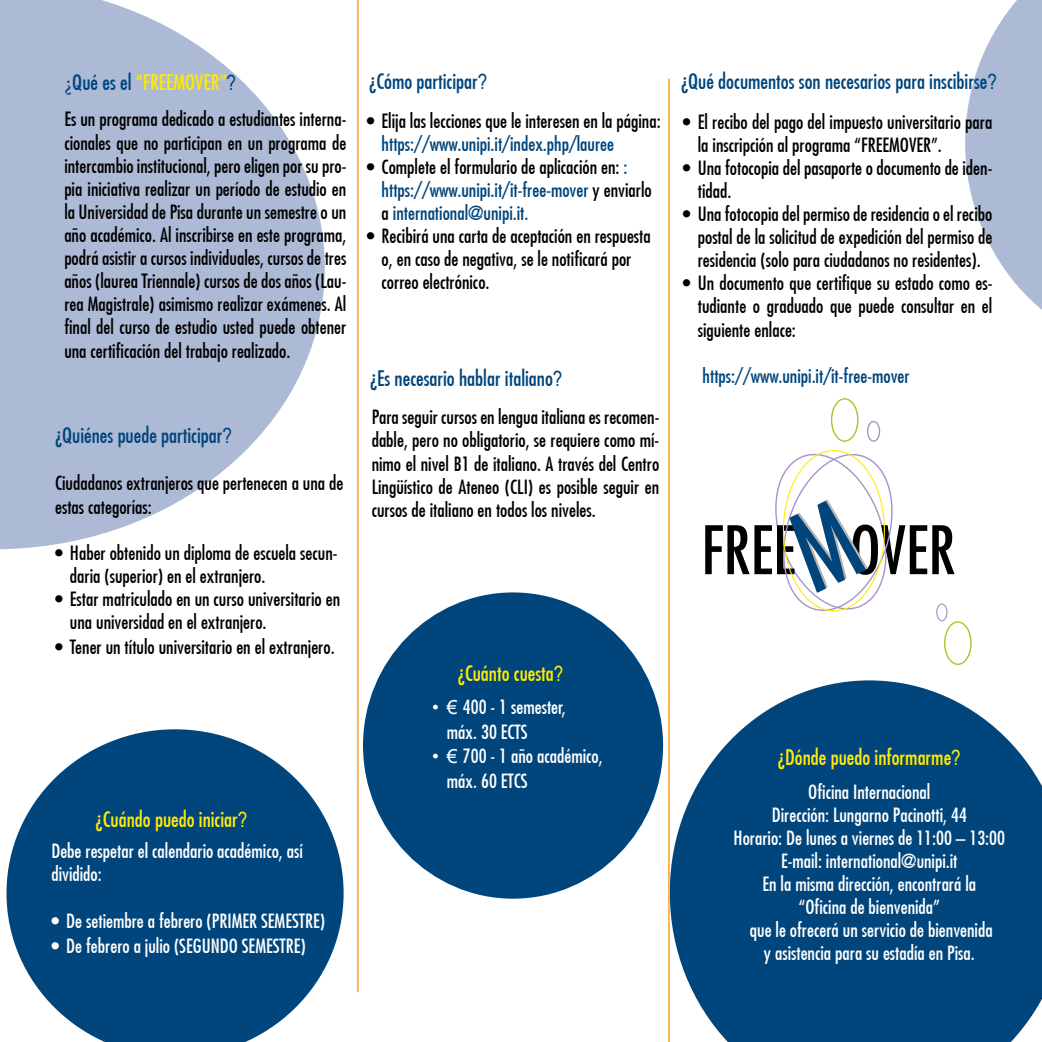
<style>
.page{position:relative;width:1042px;height:1042px;background:#fff}
.page>*{position:absolute;margin:0;border:0;box-sizing:border-box;transform-origin:0 0}
.t1{font:500 condensed 64.92px "Futura";color:#000}
.t2{font:500 condensed 21px "Futura";color:#00457c}
.t3{font:500 condensed 21px "Futura";color:#ffea00}
.t4{font:500 condensed 19.25px/23.1px "Futura";color:#000}
.t5{font:500 condensed 19.25px/23.1px "Futura";color:#fff}
.t6{font:500 condensed 19.25px/23.1px "Futura";color:#00457c}
.s1{font-family:"Minion Pro";font-weight:400;font-stretch:normal;color:#00457c}
.s2{color:#00457c}
.s3{font-family:"Arial Narrow";font-weight:400;font-stretch:normal;color:#00457c}
.s4{font-family:"Arial Narrow";font-weight:400;font-stretch:normal}
.s5{color:#000}
.s6{font-family:"Arial";font-weight:400;font-stretch:normal}
</style>
<div class="page">
<svg style="left:6px;top:729px;width:338px;height:313px;fill:#00457c"></svg>
<svg style="left:670px;top:680px;width:372px;height:362px;background:#215d8d"></svg>
<svg style="left:0;top:0;width:325px;height:550px;fill:#adbad6"></svg>
<div style="left:363px;top:592px;width:300px;height:306px;background:#00457c;border-radius:50%"></div>
<hr style="left:357px;top:0;width:2px;height:992px;background:#f8ae4c">
<hr style="left:668px;top:79px;width:2px;height:963px;background:#f8ae4c">
<svg style="left:965px;top:0;width:77px;height:310px"></svg>
<div style="left:936px;top:603px;width:11px;height:18px;border:1px solid #a795c7;border-radius:50%"></div>
<div style="left:867px;top:421px;width:13px;height:21px;border:1px solid #a795c7;border-radius:50%"></div>
<div style="left:831px;top:398px;width:27px;height:44px;border:1px solid #a5c727;border-radius:50%"></div>
<div style="left:944px;top:621px;width:27px;height:44px;border:1px solid #a5c727;border-radius:50%"></div>
<svg style="left:775px;top:450px;width:118px;height:162px"></svg>
<p class="t3" style="left:64px;top:70px;width:173px"><span class="s1">¿</span><span class="s2">Qué es el</span> “FREEMOVER”<span class="s3">?</span></p>
<p class="t4" style="left:64px;top:108px;width:284px;text-align:justify">Es un programa dedicado a estudiantes interna&shy;cionales que no participan en un programa de intercambio institucional, pero eligen por su pro&shy;pia iniciativa realizar un período de estudio en la Universidad de Pisa durante un semestre o un año académico. Al inscribirse en este programa, podrá asistir a cursos individuales, cursos de tres años (laurea Triennale) cursos de dos años (Lau&shy;rea Magistrale) asimismo realizar exámenes. Al final del curso de estudio usted puede obtener una certificación del trabajo realizado.</p>
<p class="t2" style="left:55px;top:422px;width:179px">¿Quiénes puede participar<span class="s4">?</span></p>
<p class="t4" style="left:55px;top:472px;width:290px">Ciudadanos extranjeros que pertenecen a una de estas categorías:</p>
<p class="t4" style="left:70px;top:541px;width:269px;text-indent:-15px">• Haber obtenido un diploma de escuela secun&shy;daria (superior) en el extranjero.</p>
<p class="t4" style="left:70px;top:587px;width:272px;text-indent:-15px">• Estar matriculado en un curso universitario en una universidad en el extranjero.</p>
<p class="t4" style="left:55px;top:635px;width:281px">• Tener un título universitario en el extranjero.</p>
<p class="t3" style="left:96px;top:807px;width:153px">¿Cuándo puedo iniciar<span class="s4">?</span></p>
<p class="t5" style="left:51px;top:839px;width:253px">Debe respetar el calendario académico, así dividido:</p>
<p class="t5" style="left:51px;top:908px;width:275px">• De setiembre a febrero (PRIMER SEMESTRE)</p>
<p class="t5" style="left:51px;top:934px;width:256px">• De febrero a julio (SEGUNDO SEMESTRE)</p>
<p class="t2" style="left:369px;top:69px;width:120px">¿Cómo participar<span class="s4">?</span></p>
<p class="t4" style="left:367px;top:109px;width:295px">• Elija las lecciones que le interesen en la página:</p>
<p class="t6" style="left:382px;top:132px;width:234px">https://www.unipi.it/index.php/lauree</p>
<p class="t6" style="left:382px;top:155px;width:272px;text-indent:-15px"><span class="s5">• Complete el formulario de aplicación en:</span> : https://www.unipi.it/it-free-mover <span class="s5">y enviarlo a</span> international@unipi.it.</p>
<p class="t4" style="left:382px;top:224px;width:271px;text-indent:-15px">• Recibirá una carta de aceptación en respuesta o, en caso de negativa, se le notificará por correo electrónico.</p>
<p class="t2" style="left:370px;top:365px;width:194px">¿Es necesario hablar italiano<span class="s4">?</span></p>
<p class="t4" style="left:372px;top:405px;width:289px;text-align:justify">Para seguir cursos en lengua italiana es recomen&shy;dable, pero no obligatorio, se requiere como mí&shy;nimo el nivel B1 de italiano. A través del Centro Lingüístico de Ateneo (CLI) es posible seguir en cursos de italiano en todos los niveles.</p>
<p class="t3" style="left:458px;top:660px;width:107px">¿Cuánto cuesta<span class="s4">?</span></p>
<p class="t5" style="left:447px;top:694px;width:120px;line-height:24.5px;text-indent:-15px"><span class="s6">• €</span> 400 - 1 semester, máx. 30 ECTS</p>
<p class="t5" style="left:447px;top:743px;width:157px;line-height:25.2px;text-indent:-15px"><span class="s6">• €</span> 700 - 1 año académico, máx. 60 ETCS</p>
<p class="t2" style="left:681px;top:69px;width:317px">¿Qué documentos son necesarios para inscibirse<span class="s4">?</span></p>
<p class="t4" style="left:698px;top:110px;width:296px;text-indent:-15px">• El recibo del pago del impuesto universitario para la inscripción al programa “FREEMOVER”.</p>
<p class="t4" style="left:698px;top:156px;width:296px;text-indent:-15px">• Una fotocopia del pasaporte o documento de iden&shy;tidad.</p>
<p class="t4" style="left:698px;top:202px;width:296px;text-align:justify;text-indent:-15px">• Una fotocopia del permiso de residencia o el recibo postal de la solicitud de expedición del permiso de residencia (solo para ciudadanos no residentes).</p>
<p class="t4" style="left:698px;top:271px;width:296px;text-align:justify;text-indent:-15px">• Un documento que certifique su estado como es&shy;tudiante o graduado que puede consultar en el siguiente enlace:</p>
<p class="t6" style="left:702px;top:364px;width:208px">https://www.unipi.it/it-free-mover</p>
<h1 class="t1" style="left:701px;top:511px;width:96px">FREE</h1>
<h1 class="t1" style="left:850px;top:511px;width:107px">OVER</h1>
<p class="t3" style="left:778px;top:745px;width:184px">¿Dónde puedo informarme<span class="s4">?</span></p>
<p class="t5" style="left:733px;top:780px;width:273px;text-align:center">Oficina Internacional<br>Dirección: Lungarno Pacinotti, 44<br>Horario: De lunes a viernes de 11:00 – 13:00<br>E-mail: international@unipi.it<br>En la misma dirección, encontrará la<br>“Oficina de bienvenida”<br>que le ofrecerá un servicio de bienvenida<br>y asistencia para su estadía en Pisa.</p>
</div>
